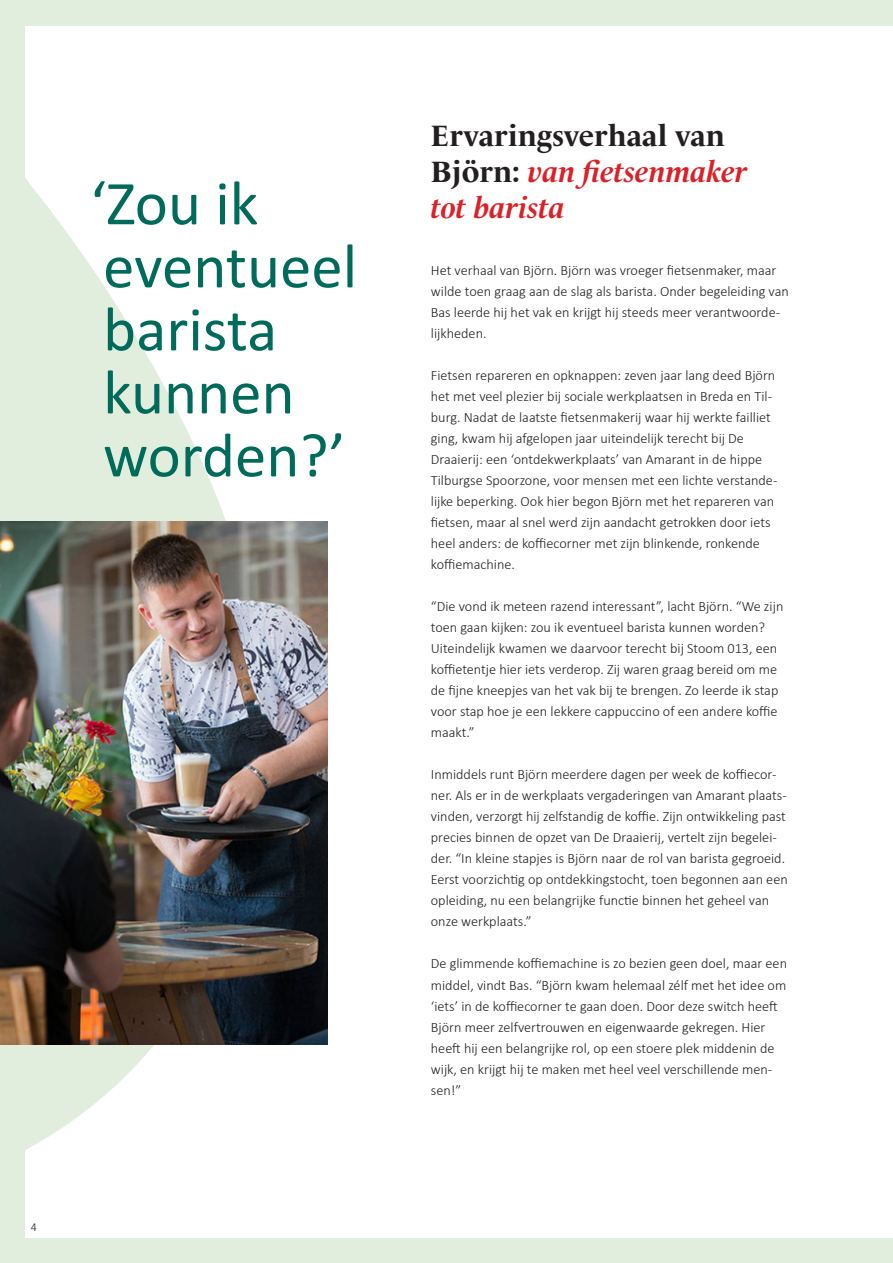
<style>
.page{position:relative;width:893px;height:1263px;background:#e1eedd}
.page>*{position:absolute;margin:0;border:0;box-sizing:border-box;transform-origin:0 0}
.Spotlight_body{font:63px/63px "Calibri";color:#006a5b}
.t1{font:700 30px/36px "Le Monde Livre Std";color:#231f20}
.SPOTLIGHT_broodtekst{font:300 14.25px/21px "Calibri";color:#231f20}
.t2{font:300 12px "Calibri";color:#231f20}
.s1{font-style:italic;color:#da2128}
</style>
<div class="page">
<div style="left:26px;top:26px;width:867px;height:1211px;background:#fff"></div>
<svg style="left:0;top:42px;width:301px;height:1179px"></svg>
<img style="left:0;top:522px;width:327px;height:523px">
<p class="Spotlight_body" style="left:90px;top:170px;width:268px">‘Zou ik eventueel barista kunnen worden?’</p>
<p class="t2" style="left:31px;top:1220px;width:8px">4</p>
<p class="t1" style="left:431px;top:118px;width:318px">Ervaringsverhaal van<br>Björn: <span class="s1">van fietsenmaker tot barista</span></p>
<p class="SPOTLIGHT_broodtekst" style="left:431px;top:260px;width:359px">Het verhaal van Björn. Björn was vroeger fietsenmaker, maar wilde toen graag aan de slag als barista. Onder begeleiding van Bas leerde hij het vak en krijgt hij steeds meer verantwoorde&shy;lijkheden.</p>
<p class="SPOTLIGHT_broodtekst" style="left:431px;top:365px;width:348px">Fietsen repareren en opknappen: zeven jaar lang deed Björn het met veel plezier bij sociale werkplaatsen in Breda en Til&shy;burg. Nadat de laatste fietsenmakerij waar hij werkte failliet ging, kwam hij afgelopen jaar uiteindelijk terecht bij De Draaierij: een ‘ontdekwerkplaats’ van Amarant in de hippe Tilburgse Spoorzone, voor mensen met een lichte verstande&shy;lijke beperking. Ook hier begon Björn met het repareren van fietsen, maar al snel werd zijn aandacht getrokken door iets heel anders: de koffiecorner met zijn blinkende, ronkende koffiemachine.</p>
<p class="SPOTLIGHT_broodtekst" style="left:431px;top:596px;width:354px">“Die vond ik meteen razend interessant”, lacht Björn. “We zijn toen gaan kijken: zou ik eventueel barista kunnen worden?<br>Uiteindelijk kwamen we daarvoor terecht bij Stoom 013, een koffietentje hier iets verderop. Zij waren graag bereid om me de fijne kneepjes van het vak bij te brengen. Zo leerde ik stap voor stap hoe je een lekkere cappuccino of een andere koffie maakt.”</p>
<p class="SPOTLIGHT_broodtekst" style="left:431px;top:764px;width:358px">Inmiddels runt Björn meerdere dagen per week de koffiecor&shy;ner. Als er in de werkplaats vergaderingen van Amarant plaats&shy;vinden, verzorgt hij zelfstandig de koffie. Zijn ontwikkeling past precies binnen de opzet van De Draaierij, vertelt zijn begelei&shy;der. “In kleine stapjes is Björn naar de rol van barista gegroeid.<br>Eerst voorzichtig op ontdekkingstocht, toen begonnen aan een opleiding, nu een belangrijke functie binnen het geheel van onze werkplaats.”</p>
<p class="SPOTLIGHT_broodtekst" style="left:431px;top:953px;width:358px">De glimmende koffiemachine is zo bezien geen doel, maar een middel, vindt Bas. “Björn kwam helemaal zélf met het idee om ‘iets’ in de koffiecorner te gaan doen. Door deze switch heeft Björn meer zelfvertrouwen en eigenwaarde gekregen. Hier heeft hij een belangrijke rol, op een stoere plek middenin de wijk, en krijgt hij te maken met heel veel verschillende men&shy;sen!”</p>
</div>
